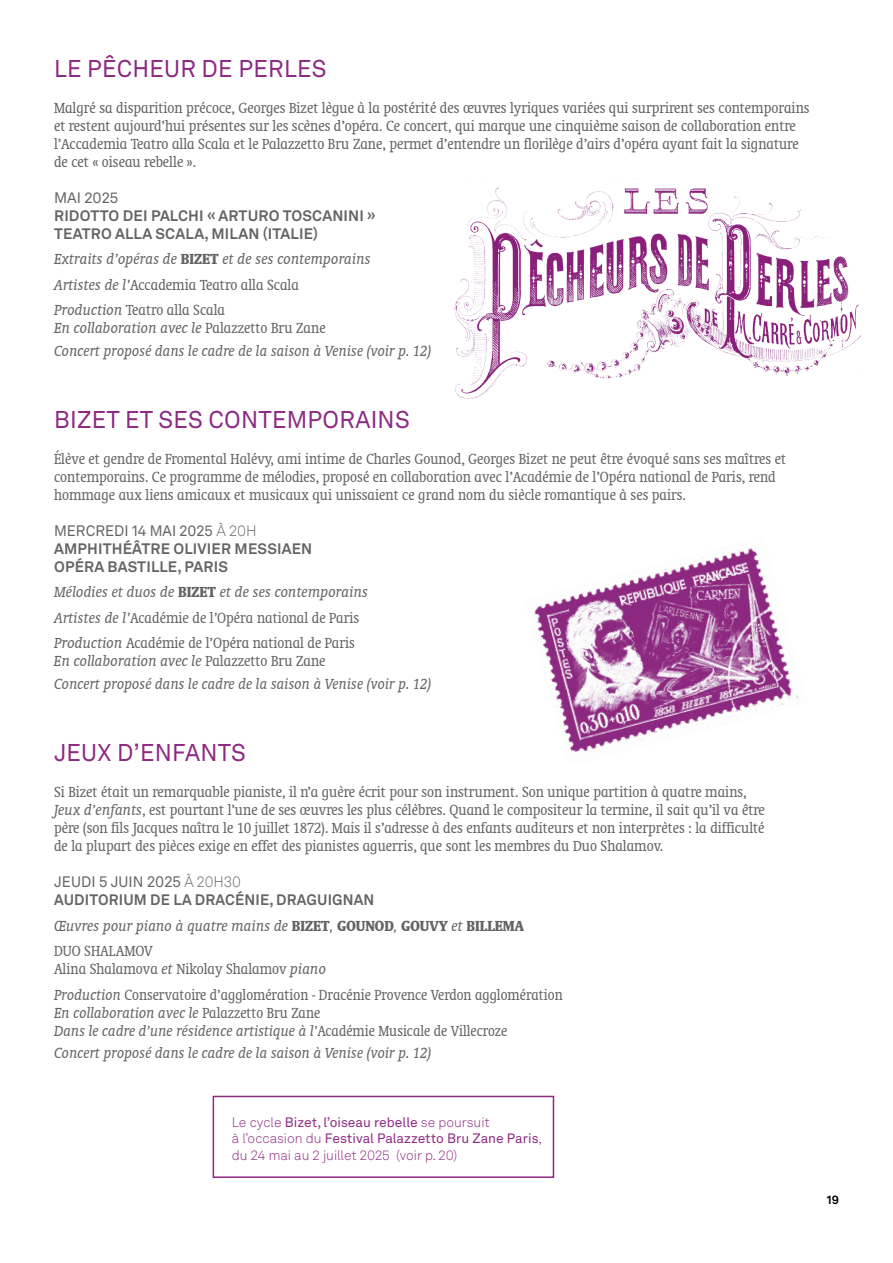
<style>
.page{position:relative;width:893px;height:1263px;background:#fff}
.page>*{position:absolute;margin:0;border:0;box-sizing:border-box;transform-origin:0 0}
.t1{font:24px "Akkurat LL";letter-spacing:.01em;color:#8d2982}
.t2{font:24px "Akkurat LL";letter-spacing:.01em;color:#8e2983}
.t3{font:condensed 16.5px/18px "Oranda BT";color:#646463}
.t4{font:italic 16.5px/22.5px "Oranda BT";color:#646463}
.t5{font:condensed 16.5px/18px "Oranda BT";color:#646363}
.t6{font:condensed 16.5px/18px "Oranda BT";color:#656563}
.t7{font:italic 16.5px/25.5px "Oranda BT";color:#656463}
.t8{font:700 15px/18px "Akkurat LL";letter-spacing:.01em;color:#646463}
.t9{font:700 15px/18px "Akkurat LL";letter-spacing:.01em;color:#646363}
.t10{font:15px "Akkurat LL";color:#646463}
.t11{font:300 13.5px/16.5px "Akkurat LL";color:#8e2982}
.t12{font:700 12px "Akkurat LL";color:#000}
.s1{font-weight:700;font-style:normal;font-stretch:condensed}
.s2{color:#646363}
.s3{font-style:normal;font-stretch:condensed;color:#646363}
.s4{color:#646463}
.s5{font-style:normal;font-stretch:condensed;color:#646463}
.s6{font-style:normal;font-stretch:condensed}
.s7{font-weight:400}
.s8{font-weight:300}
.s9{color:#656563}
.s10{font-style:normal;font-stretch:condensed;color:#656563}
.s11{font-style:italic;font-stretch:normal}
</style>
<div class="page">
<img style="left:454px;top:187px;width:408px;height:212px">
<div style="left:213px;top:1096px;width:341px;height:82px;border:2px solid #8e2982"></div>
<img style="left:534px;top:548px;width:264px;height:205px">
<h1 class="t1" style="left:54px;top:51px;width:274px">LE PÊCHEUR DE PERLES</h1>
<p class="t5" style="left:54px;top:99px;width:757px">Malgré sa disparition précoce, Georges Bizet lègue à la postérité des œuvres lyriques variées qui surprirent ses contemporains et restent aujourd’hui présentes sur les scènes d’opéra. Ce concert, qui marque une cinquième saison de collaboration entre l’Accademia Teatro alla Scala et le Palazzetto Bru Zane, permet d’entendre un florilège d’airs d’opéra ayant fait la signature de cet « oiseau rebelle ».</p>
<p class="t10" style="left:54px;top:187px;width:66px">MAI 2025</p>
<p class="t9" style="left:54px;top:206px;width:323px">RIDOTTO DEI PALCHI « ARTURO TOSCANINI »<br>TEATRO ALLA SCALA, MILAN (ITALIE)</p>
<p class="t7" style="left:54px;top:246px;width:318px">Extraits d’opéras de <span class="s1">BIZET</span> et de ses contemporains<br><span class="s2">Artistes de l’</span><span class="s3">Accademia Teatro alla Scala<br></span><span class="s4">Production</span> <span class="s5">Teatro alla Scala</span></p>
<p class="t4" style="left:54px;top:317px;width:379px">En collaboration avec le <span class="s6">Palazzetto Bru Zane<br></span>Concert proposé dans le cadre de la saison à Venise (voir p. 12)</p>
<h1 class="t1" style="left:54px;top:402px;width:357px">BIZET ET SES CONTEMPORAINS</h1>
<p class="t6" style="left:54px;top:450px;width:734px">Élève et gendre de Fromental Halévy, ami intime de Charles Gounod, Georges Bizet ne peut être évoqué sans ses maîtres et contemporains. Ce programme de mélodies, proposé en collaboration avec l’Académie de l’Opéra national de Paris, rend hommage aux liens amicaux et musicaux qui unissaient ce grand nom du siècle romantique à ses pairs.</p>
<p class="t8" style="left:54px;top:521px;width:260px"><span class="s7">MERCREDI 14 MAI 2025</span> <span class="s8">À 20H<br></span>AMPHITHÉÂTRE OLIVIER MESSIAEN<br>OPÉRA BASTILLE, PARIS</p>
<p class="t7" style="left:54px;top:579px;width:315px">Mélodies et duos de <span class="s1">BIZET</span> et de ses contemporains<br><span class="s9">Artistes de l’</span><span class="s10">Académie de l</span><span class="s9">’</span><span class="s10">Opéra national de Paris<br></span><span class="s4">Production</span> <span class="s5">Académie de l</span><span class="s3">’</span><span class="s5">Opéra national de Paris</span></p>
<p class="t4" style="left:54px;top:650px;width:379px">En collaboration avec le <span class="s6">Palazzetto Bru Zane<br></span>Concert proposé dans le cadre de la saison à Venise (voir p. 12)</p>
<h1 class="t2" style="left:54px;top:735px;width:193px">JEUX D’ENFANTS</h1>
<p class="t3" style="left:54px;top:783px;width:712px">Si Bizet était un remarquable pianiste, il n’a guère écrit pour son instrument. Son unique partition à quatre mains, <span class="s11">Jeux d’enfants</span>, est pourtant l’une de ses œuvres les plus célèbres. Quand le compositeur la termine, il sait qu’il va être père (son fils Jacques naîtra le 10 juillet 1872). Mais il s’adresse à des enfants auditeurs et non interprètes : la difficulté de la plupart des pièces exige en effet des pianistes aguerris, que sont les membres du Duo Shalamov.</p>
<p class="t8" style="left:54px;top:872px;width:322px"><span class="s7">JEUDI 5 JUIN 2025</span> <span class="s8">À 20H30<br></span>AUDITORIUM DE LA DRACÉNIE, DRAGUIGNAN</p>
<p class="t4" style="left:54px;top:912px;width:471px;line-height:25.5px">Œuvres pour piano à quatre mains de <span class="s1">BIZET</span>, <span class="s1">GOUNOD</span>, <span class="s1">GOUVY</span> et <span class="s1">BILLEMA<br></span><span class="s6">DUO SHALAMOV</span></p>
<p class="t3" style="left:54px;top:956px;width:510px;line-height:25.5px">Alina Shalamova <span class="s11">et</span> Nikolay Shalamov <span class="s11">piano<br>Production</span> Conservatoire d’agglomération - Dracénie Provence Verdon agglomération</p>
<p class="t4" style="left:54px;top:1003px;width:455px;line-height:18px">En collaboration avec le <span class="s6">Palazzetto Bru Zane<br></span>Dans le cadre d’une résidence artistique à l’<span class="s6">Académie Musicale de Villecroze</span></p>
<p class="t4" style="left:54px;top:1041px;width:379px">Concert proposé dans le cadre de la saison à Venise (voir p. 12)</p>
<p class="t11" style="left:232px;top:1113px;width:312px">Le cycle <span class="s7">Bizet, l’oiseau rebelle</span> se poursuit<br>à l’occasion du <span class="s7">Festival Palazzetto Bru Zane Paris</span>, du 24 mai au 2 juillet 2025 (voir p. 20)</p>
<p class="t12" style="left:827px;top:1190px;width:14px">19</p>
</div>
